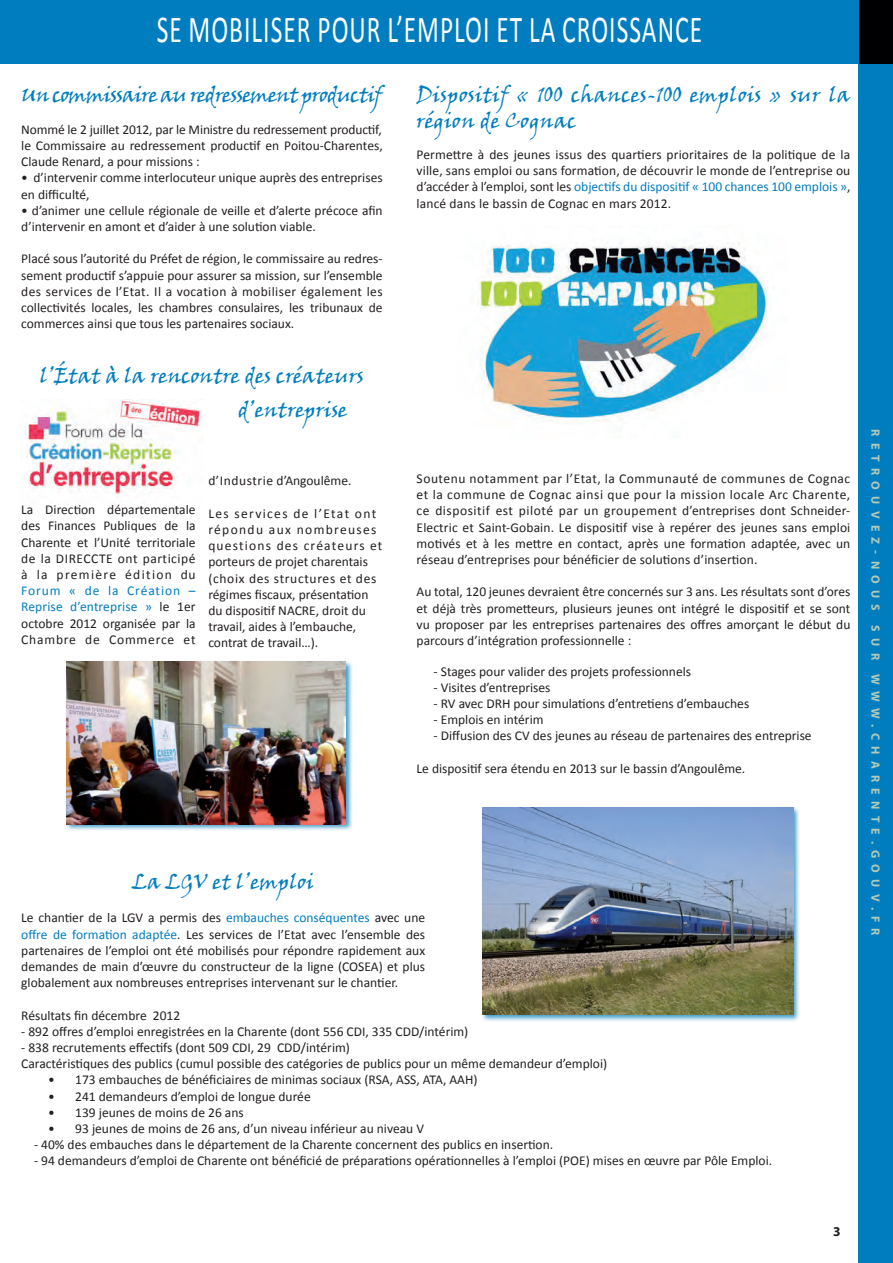
<style>
.page{position:relative;width:893px;height:1263px;background:#fff}
.page>*{position:absolute;margin:0;border:0;box-sizing:border-box;transform-origin:0 0}
.t1{font:38.25px "Calibri";letter-spacing:.04em;color:#fff;scale:.67 1}
.t2{font:21px/25.2px "Viner Hand ITC";color:#007dbe}
.t3{font:21px "Viner Hand ITC";letter-spacing:-.04em;color:#007dbe}
.t4{font:13.5px/16.2px "Calibri";color:#231f20}
.t5{font:13.5px "Calibri";letter-spacing:.1em;color:#231f20}
.t6{font:13.5px/16.2px "Calibri";letter-spacing:.08em;color:#231f20}
.t7{font:13.5px "Calibri";letter-spacing:.01em;color:#007dbe}
.t8{font:13.5px "Calibri";letter-spacing:.09em;color:#231f20}
.t9{font:13.5px "Calibri";letter-spacing:.06em;color:#231f20}
.t10{font:700 13.5px "Myriad Pro";color:#231f20}
.t11{font:700 12px "Myriad Pro";letter-spacing:.52em;color:#b4cab7}
.s1{color:#007dbe}
.s2{color:#231f20}
</style>
<div class="page">
<div style="left:859px;top:0;width:34px;height:1263px;background:#007dbe"></div>
<div style="left:859px;top:0;width:34px;height:64px;background:#000002"></div>
<div style="left:0;top:0;width:859px;height:64px;background:#007dbe"></div>
<img style="left:477px;top:242px;width:291px;height:180px">
<img style="left:24px;top:399px;width:179px;height:99px">
<div style="left:64px;top:660px;width:289px;height:172px;background:#007dbe;opacity:.75"></div>
<img style="left:66px;top:662px;width:279px;height:162px">
<div style="left:481px;top:806px;width:319px;height:216px;background:#007dbe;opacity:.75"></div>
<img style="left:483px;top:808px;width:310px;height:206px">
<p class="t1" style="left:157px;top:5px;width:816px">SE MOBILISER POUR L’EMPLOI ET LA CROISSANCE</p>
<p class="t3" style="left:21px;top:82px;width:363px">Un commissaire au redressement productif</p>
<p class="t4" style="left:21px;top:121px;width:362px">Nommé le 2 juillet 2012, par le Ministre du redressement productif,</p>
<p class="t4" style="left:21px;top:137px;width:363px">le Commissaire au redressement productif en Poitou-Charentes,<br>Claude Renard, a pour missions :</p>
<p class="t4" style="left:21px;top:170px;width:363px">• d’intervenir comme interlocuteur unique auprès des entreprises en difficulté,</p>
<p class="t4" style="left:21px;top:202px;width:363px">• d’animer une cellule régionale de veille et d’alerte précoce afin d’intervenir en amont et d’aider à une solution viable.</p>
<p class="t4" style="left:21px;top:251px;width:363px;text-align:justify">Placé sous l’autorité du Préfet de région, le commissaire au redres&shy;sement productif s’appuie pour assurer sa mission, sur l’ensemble des services de l’Etat. Il a vocation à mobiliser également les</p>
<p class="t4" style="left:21px;top:299px;width:363px">collectivités locales, les chambres consulaires, les tribunaux de commerces ainsi que tous les partenaires sociaux.</p>
<p class="t2" style="left:40px;top:362px;width:326px">l’État à la rencontre des créateurs</p>
<p class="t2" style="left:238px;top:396px;width:111px">d’entreprise</p>
<p class="t4" style="left:21px;top:502px;width:176px;text-align:justify">La Direction départementale des Finances Publiques de la Charente et l’Unité territoriale de la DIRECCTE ont participé</p>
<p class="t6" style="left:21px;top:566px;width:176px">à la première édition du<br><span class="s1">Forum « de la Création –</span></p>
<p class="t7" style="left:21px;top:598px;width:176px">Reprise d’entreprise » <span class="s2">le 1er</span></p>
<p class="t4" style="left:21px;top:615px;width:176px">octobre 2012 organisée par la</p>
<p class="t9" style="left:21px;top:631px;width:176px">Chambre de Commerce et</p>
<p class="t4" style="left:208px;top:473px;width:145px">d’Industrie d’Angoulême.</p>
<p class="t5" style="left:208px;top:505px;width:169px">Les services de l’Etat ont</p>
<p class="t5" style="left:208px;top:521px;width:170px">répondu aux nombreuses</p>
<p class="t8" style="left:208px;top:537px;width:176px">questions des créateurs et</p>
<p class="t4" style="left:208px;top:554px;width:169px">porteurs de projet charentais (choix des structures et des</p>
<p class="t4" style="left:208px;top:586px;width:162px">régimes fiscaux, présentation du dispositif NACRE, droit du travail, aides à l’embauche, contrat de travail…).</p>
<p class="t2" style="left:417px;top:82px;width:435px">Dispositif « 100 chances-100 emplois » sur la région de Cognac</p>
<p class="t4" style="left:417px;top:146px;width:435px;text-align:justify">Permettre à des jeunes issus des quartiers prioritaires de la politique de la ville, sans emploi ou sans formation, de découvrir le monde de l’entreprise ou d’accéder à l’emploi, sont les <span class="s1">objectifs du dispositif « 100 chances 100 emplois »</span>,</p>
<p class="t4" style="left:417px;top:195px;width:256px">lancé dans le bassin de Cognac en mars 2012.</p>
<p class="t4" style="left:417px;top:470px;width:435px;text-align:justify">Soutenu notamment par l’Etat, la Communauté de communes de Cognac et la commune de Cognac ainsi que pour la mission locale Arc Charente, ce dispositif est piloté par un groupement d’entreprises dont Schneider-Electric et Saint-Gobain. Le dispositif vise à repérer des jeunes sans emploi motivés et à les mettre en contact, après une formation adaptée, avec un</p>
<p class="t4" style="left:417px;top:551px;width:342px">réseau d’entreprises pour bénéficier de solutions d’insertion.</p>
<p class="t4" style="left:417px;top:584px;width:435px;text-align:justify">Au total, 120 jeunes devraient être concernés sur 3 ans. Les résultats sont d’ores et déjà très prometteurs, plusieurs jeunes ont intégré le dispositif et se sont vu proposer par les entreprises partenaires des offres amorçant le début du</p>
<p class="t4" style="left:417px;top:632px;width:216px">parcours d’intégration professionnelle :</p>
<p class="t4" style="left:434px;top:663px;width:259px">- Stages pour valider des projets professionnels</p>
<p class="t4" style="left:434px;top:679px;width:118px">- Visites d’entreprises</p>
<p class="t4" style="left:434px;top:695px;width:317px">- RV avec DRH pour simulations d’entretiens d’embauches</p>
<p class="t4" style="left:434px;top:712px;width:111px">- Emplois en intérim</p>
<p class="t4" style="left:434px;top:728px;width:379px">- Diffusion des CV des jeunes au réseau de partenaires des entreprise</p>
<p class="t4" style="left:417px;top:760px;width:330px">Le dispositif sera étendu en 2013 sur le bassin d’Angoulême.</p>
<p class="t2" style="left:133px;top:868px;width:183px">La LGV et l’emploi</p>
<p class="t4" style="left:21px;top:910px;width:405px;text-align:justify">Le chantier de la LGV a permis des <span class="s1">embauches conséquentes</span> avec une <span class="s1">offre de formation adaptée</span>. Les services de l’Etat avec l’ensemble des partenaires de l’emploi ont été mobilisés pour répondre rapidement aux demandes de main d’œuvre du constructeur de la ligne (COSEA) et plus globalement aux nombreuses entreprises intervenant sur le chantier.</p>
<p class="t4" style="left:21px;top:1007px;width:160px">Résultats fin décembre 2012</p>
<p class="t4" style="left:21px;top:1023px;width:449px">- 892 offres d’emploi enregistrées en la Charente (dont 556 CDI, 335 CDD/intérim)</p>
<p class="t4" style="left:21px;top:1039px;width:330px">- 838 recrutements effectifs (dont 509 CDI, 29 CDD/intérim)</p>
<p class="t4" style="left:21px;top:1055px;width:587px">Caractéristiques des publics (cumul possible des catégories de publics pour un même demandeur d’emploi)</p>
<p class="t4" style="left:48px;top:1072px;width:431px">• 173 embauches de bénéficiaires de minimas sociaux (RSA, ASS, ATA, AAH)</p>
<p class="t4" style="left:48px;top:1088px;width:264px">• 241 demandeurs d’emploi de longue durée</p>
<p class="t4" style="left:48px;top:1104px;width:197px">• 139 jeunes de moins de 26 ans</p>
<p class="t4" style="left:48px;top:1120px;width:377px">• 93 jeunes de moins de 26 ans, d’un niveau inférieur au niveau V</p>
<p class="t4" style="left:34px;top:1136px;width:521px">- 40% des embauches dans le département de la Charente concernent des publics en insertion.</p>
<p class="t4" style="left:34px;top:1153px;width:740px">- 94 demandeurs d’emploi de Charente ont bénéficié de préparations opérationnelles à l’emploi (POE) mises en œuvre par Pôle Emploi.</p>
<p class="t11" style="left:883px;top:429px;width:508px;rotate:90deg">RETROUVEZ-NOUS SUR WWW.CHARENTE.GOUV.FR</p>
<p class="t10" style="left:833px;top:1223px;width:9px">3</p>
</div>
